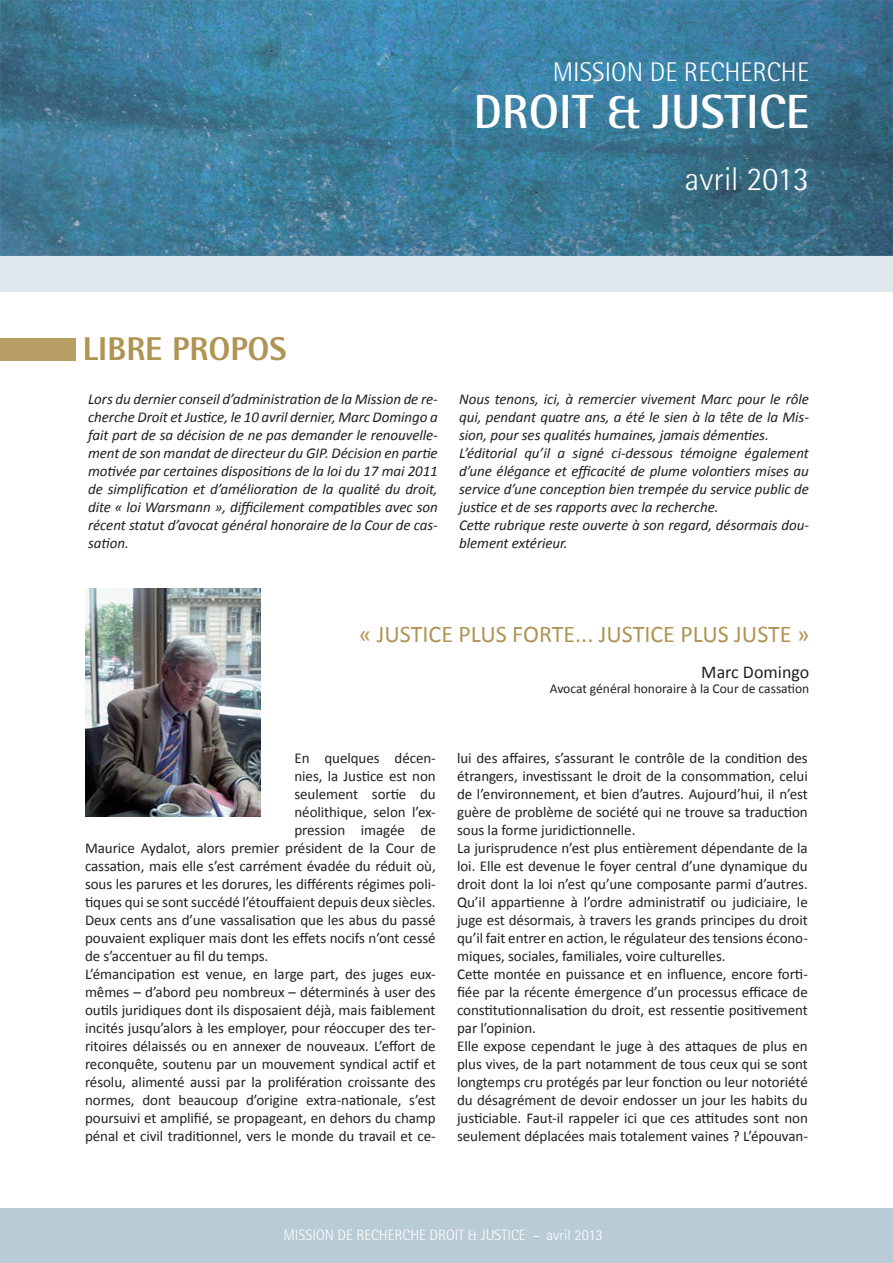
<style>
.page{position:relative;width:893px;height:1263px;background:#fff}
.page>*{position:absolute;margin:0;border:0;box-sizing:border-box;transform-origin:0 0}
.t1{font:700 48px "Rotis Semi Sans Std";color:#fff}
.t2{font:800 33px "Rotis Semi Sans Std";color:#b09454}
.t3{font:300 33px "Rotis Semi Sans Std";color:#fff}
.t4{font:300 27px "Rotis Semi Sans Std";color:#fff}
.t5{font:24px "Calibri";color:#b09454}
.t6{font:18px "Calibri";color:#231f20}
.t7{font:15px/18px "Calibri";letter-spacing:-.005em;color:#231f20}
.t8{font:italic 15px/18px "Calibri";letter-spacing:-.005em;color:#231f20;text-align:justify}
.t9{font:300 15px "Rotis Semi Sans Std";color:#fff}
.t10{font:13.5px "Calibri";color:#231f20}
</style>
<div class="page">
<div style="left:0;top:1209px;width:893px;height:54px;background:#b9ccd6"></div>
<img style="left:86px;top:588px;width:174px;height:228px">
<div style="left:0;top:338px;width:75px;height:22px;background:#b79e65"></div>
<svg style="left:0;top:0;width:893px;height:292px;background:#5088a2"></svg>
<h2 class="t2" style="left:83px;top:328px;width:205px">LIBRE PROPOS</h2>
<h3 class="t4" style="left:553px;top:56px;width:258px">MISSION DE RECHERCHE</h3>
<h1 class="t1" style="left:473px;top:82px;width:337px">DROIT &amp; JUSTICE</h1>
<h2 class="t3" style="left:685px;top:160px;width:126px">avril 2013</h2>
<p class="t8" style="left:88px;top:389px;width:351px">Lors du dernier conseil d’administration de la Mission de re&shy;cherche Droit et Justice, le 10 avril dernier, Marc Domingo a fait part de sa décision de ne pas demander le renouvelle&shy;ment de son mandat de directeur du GIP. Décision en partie motivée par certaines dispositions de la loi du 17 mai 2011 de simplification et d’amélioration de la qualité du droit, dite « loi Warsmann », difficilement compatibles avec son récent statut d’avocat général honoraire de la Cour de cas&shy;sation.</p>
<p class="t8" style="left:459px;top:389px;width:351px;text-align:left">Nous tenons, ici, à remercier vivement Marc pour le rôle qui, pendant quatre ans, a été le sien à la tête de la Mis&shy;sion, pour ses qualités humaines, jamais démenties.<br>L’éditorial qu’il a signé ci-dessous témoigne également d’une élégance et efficacité de plume volontiers mises au service d’une conception bien trempée du service public de justice et de ses rapports avec la recherche.<br>Cette rubrique reste ouverte à son regard, désormais dou&shy;blement extérieur.</p>
<h3 class="t5" style="left:359px;top:619px;width:452px">« JUSTICE PLUS FORTE... JUSTICE PLUS JUSTE »</h3>
<p class="t6" style="left:701px;top:661px;width:110px">Marc Domingo</p>
<p class="t10" style="left:550px;top:680px;width:261px">Avocat général honoraire à la Cour de cassation</p>
<p class="t7" style="left:294px;top:748px;width:143px">En quelques décen-</p>
<p class="t7" style="left:294px;top:766px;width:143px">nies, la Justice est non</p>
<p class="t7" style="left:294px;top:784px;width:143px">seulement sortie du</p>
<p class="t7" style="left:294px;top:802px;width:143px">néolithique, selon l’ex-</p>
<p class="t7" style="left:294px;top:820px;width:143px">pression imagée de</p>
<p class="t7" style="left:85px;top:838px;width:352px">Maurice Aydalot, alors premier président de la Cour de</p>
<p class="t7" style="left:85px;top:856px;width:352px">cassation, mais elle s’est carrément évadée du réduit où,</p>
<p class="t7" style="left:85px;top:874px;width:352px">sous les parures et les dorures, les différents régimes poli-</p>
<p class="t7" style="left:85px;top:892px;width:352px">tiques qui se sont succédé l’étouffaient depuis deux siècles.</p>
<p class="t7" style="left:85px;top:910px;width:352px">Deux cents ans d’une vassalisation que les abus du passé</p>
<p class="t7" style="left:85px;top:928px;width:352px">pouvaient expliquer mais dont les effets nocifs n’ont cessé</p>
<p class="t7" style="left:85px;top:946px;width:185px">de s’accentuer au fil du temps.</p>
<p class="t7" style="left:85px;top:964px;width:352px">L’émancipation est venue, en large part, des juges eux-</p>
<p class="t7" style="left:85px;top:982px;width:352px">mêmes – d’abord peu nombreux – déterminés à user des</p>
<p class="t7" style="left:85px;top:1000px;width:352px">outils juridiques dont ils disposaient déjà, mais faiblement</p>
<p class="t7" style="left:85px;top:1018px;width:352px">incités jusqu’alors à les employer, pour réoccuper des ter-</p>
<p class="t7" style="left:85px;top:1036px;width:352px">ritoires délaissés ou en annexer de nouveaux. L’effort de</p>
<p class="t7" style="left:85px;top:1054px;width:352px">reconquête, soutenu par un mouvement syndical actif et</p>
<p class="t7" style="left:85px;top:1072px;width:352px">résolu, alimenté aussi par la prolifération croissante des</p>
<p class="t7" style="left:85px;top:1090px;width:352px">normes, dont beaucoup d’origine extra-nationale, s’est</p>
<p class="t7" style="left:85px;top:1108px;width:352px">poursuivi et amplifié, se propageant, en dehors du champ</p>
<p class="t7" style="left:85px;top:1126px;width:352px">pénal et civil traditionnel, vers le monde du travail et ce-</p>
<p class="t7" style="left:457px;top:748px;width:352px">lui des affaires, s’assurant le contrôle de la condition des étrangers, investissant le droit de la consommation, celui de l’environnement, et bien d’autres. Aujourd’hui, il n’est guère de problème de société qui ne trouve sa traduction sous la forme juridictionnelle.<br>La jurisprudence n’est plus entièrement dépendante de la loi. Elle est devenue le foyer central d’une dynamique du droit dont la loi n’est qu’une composante parmi d’autres.<br>Qu’il appartienne à l’ordre administratif ou judiciaire, le juge est désormais, à travers les grands principes du droit qu’il fait entrer en action, le régulateur des tensions écono&shy;miques, sociales, familiales, voire culturelles.<br>Cette montée en puissance et en influence, encore forti&shy;fiée par la récente émergence d’un processus efficace de constitutionnalisation du droit, est ressentie positivement par l’opinion.<br>Elle expose cependant le juge à des attaques de plus en plus vives, de la part notamment de tous ceux qui se sont longtemps cru protégés par leur fonction ou leur notoriété du désagrément de devoir endosser un jour les habits du justiciable. Faut-il rappeler ici que ces attitudes sont non seulement déplacées mais totalement vaines ? L’épouvan-</p>
<p class="t9" style="left:284px;top:1226px;width:321px">MISSION DE RECHERCHE DROIT &amp; JUSTICE – avril 2013</p>
</div>
